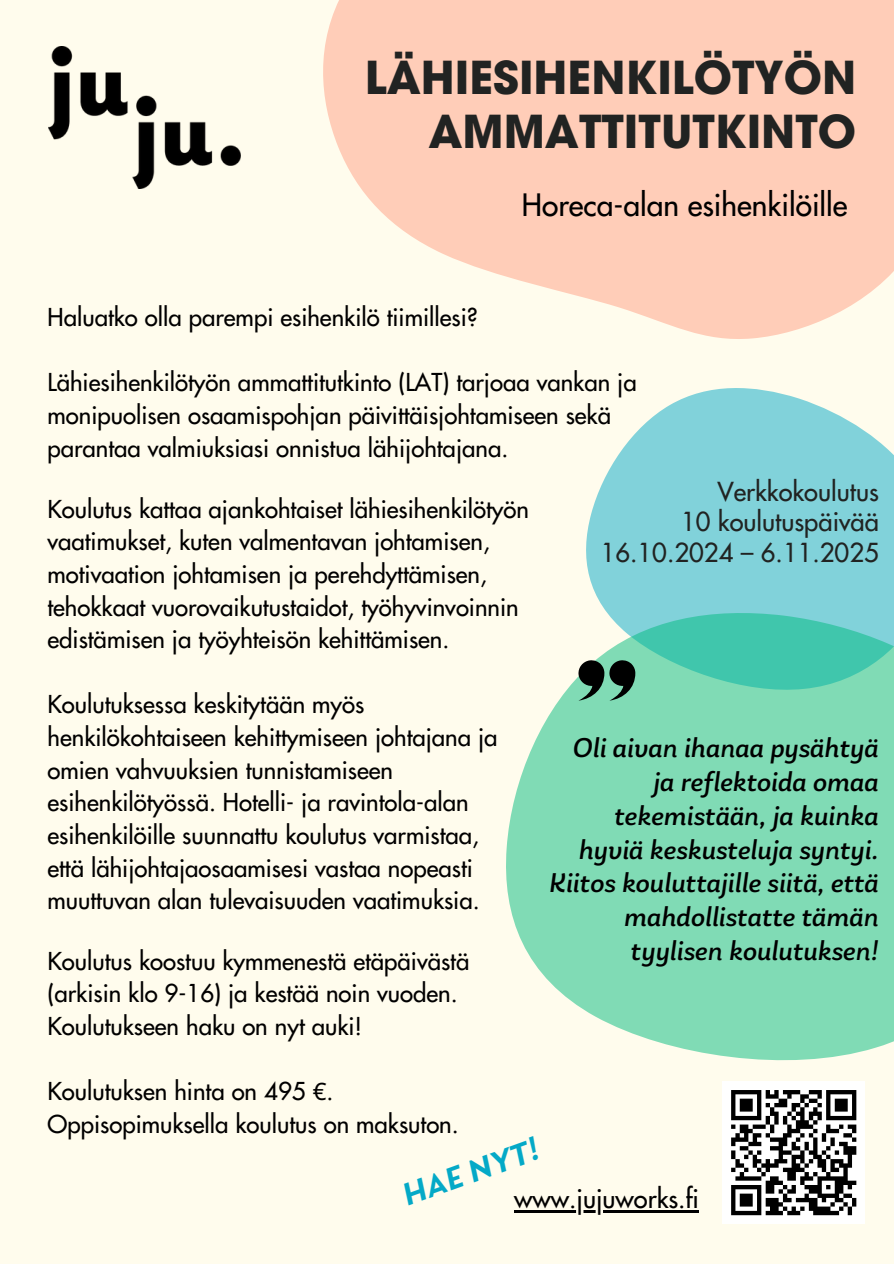
<style>
.page{position:relative;width:894px;height:1264px;background:#fff}
.page>*{position:absolute;margin:0;border:0;box-sizing:border-box;transform-origin:0 0}
.t1{font:700 45px/54px "Avant Garde LT";color:#212322;text-align:right}
.t2{font:italic 600 33px "Laca";color:#04a9c7}
.t3{font:30px "Futura";color:#000}
.t4{font:italic 28.5px/33.8px "Laca";color:#000;text-align:right}
.t5{font:25.5px "Futura";color:#212322}
.t6{font:25.5px "Futura";color:#000}
.t7{font:24px/32.7px "Futura";color:#000}
.s1{font-family:"Noto Sans"}
</style>
<div class="page">
<div style="left:0;top:0;width:893px;height:1263px;background:#fffced"></div>
<div style="left:586px;top:496px;width:307px;height:116px;background:#81d2da"></div>
<svg style="left:506px;top:612px;width:387px;height:448px;background:#8bddbc"></svg>
<svg style="left:323px;top:0;width:570px;height:496px;fill:#ffcdb8"></svg>
<img style="left:48px;top:47px;width:192px;height:141px">
<svg style="left:577px;top:660px;width:58px;height:40px;background:#3d6453"></svg>
<div style="left:722px;top:1081px;width:142px;height:142px;background:#fff"></div>
<svg style="left:731px;top:1090px;width:126px;height:126px"></svg>
<hr style="left:514px;top:1210px;width:185px;height:2px;background:#000">
<h1 class="t1" style="left:365px;top:51px;width:492px">LÄHIESIHENKILÖTYÖN<br>AMMATTITUTKINTO</h1>
<h3 class="t3" style="left:521px;top:186px;width:327px">Horeca-alan esihenkilöille</h3>
<p class="t7" style="left:47px;top:301px;width:431px">Haluatko olla parempi esihenkilö tiimillesi?</p>
<p class="t7" style="left:47px;top:366px;width:590px">Lähiesihenkilötyön ammattitutkinto (LAT) tarjoaa vankan ja monipuolisen osaamispohjan päivittäisjohtamiseen sekä parantaa valmiuksiasi onnistua lähijohtajana.</p>
<p class="t7" style="left:47px;top:492px;width:483px">Koulutus kattaa ajankohtaiset lähiesihenkilötyön vaatimukset, kuten valmentavan johtamisen, motivaation johtamisen ja perehdyttämisen, tehokkaat vuorovaikutustaidot, työhyvinvoinnin edistämisen ja työyhteisön kehittämisen.</p>
<p class="t7" style="left:47px;top:688px;width:451px">Koulutuksessa keskitytään myös henkilökohtaiseen kehittymiseen johtajana ja omien vahvuuksien tunnistamiseen esihenkilötyössä. Hotelli- ja ravintola-alan esihenkilöille suunnattu koulutus varmistaa,</p>
<p class="t7" style="left:47px;top:851px;width:433px">että lähijohtajaosaamisesi vastaa nopeasti muuttuvan alan tulevaisuuden vaatimuksia.</p>
<p class="t7" style="left:47px;top:944px;width:423px">Koulutus koostuu kymmenestä etäpäivästä (arkisin klo 9-16) ja kestää noin vuoden.<br>Koulutukseen haku on nyt auki!</p>
<p class="t7" style="left:47px;top:1075px;width:412px">Koulutuksen hinta on 495 <span class="s1">€</span>.<br>Oppisopimuksella koulutus on maksuton.</p>
<p class="t5" style="left:717px;top:475px;width:163px">Verkkokoulutus</p>
<p class="t5" style="left:681px;top:506px;width:199px">10 koulutuspäivää</p>
<p class="t5" style="left:600px;top:536px;width:279px">16.10.2024 – 6.11.2025</p>
<p class="t4" style="left:548px;top:733px;width:331px">Oli aivan ihanaa pysähtyä ja reflektoida omaa tekemistään, ja kuinka hyviä keskusteluja syntyi.<br>Kiitos kouluttajille siitä, että mahdollistatte tämän tyylisen koulutuksen!</p>
<h4 class="t2" style="left:398px;top:1183px;width:144px;rotate:-20deg">HAE NYT!</h4>
<p class="t6" style="left:514px;top:1182px;width:186px">www.jujuworks.fi</p>
</div>
